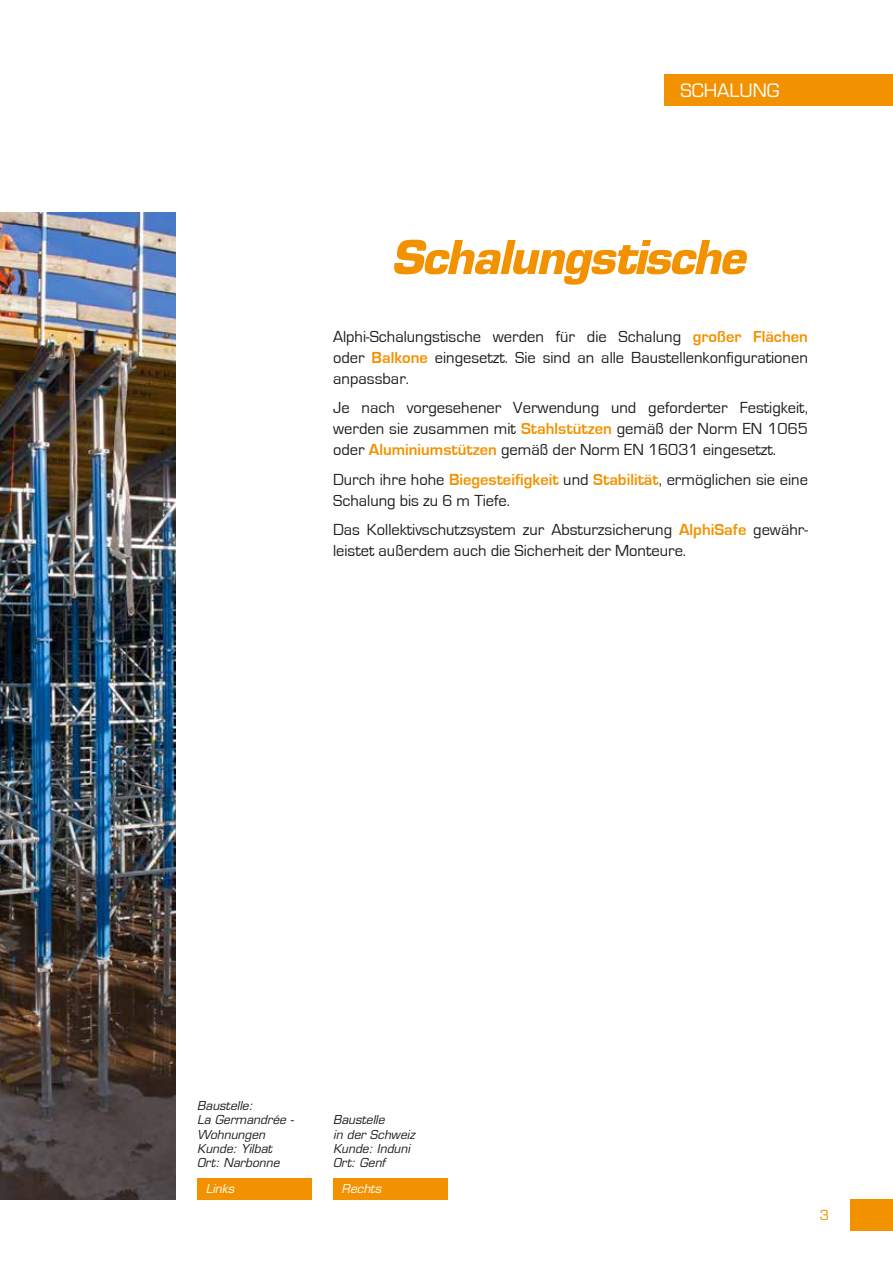
<style>
.page{position:relative;width:893px;height:1263px;background:#fff}
.page>*{position:absolute;margin:0;border:0;box-sizing:border-box;transform-origin:0 0}
.t1{font:18px "Eurostile LT Std";color:#fff}
.t2{font:16.5px/21px "Eurostile";color:#1d1d1b;text-align:justify}
.t3{font:13.5px "Eurostile LT Std";color:#f39200}
.t4{font:italic 12px/14.4px "Eurostile LT Std";color:#1d1d1b}
.t5{font:italic 12px "Eurostile LT Std";color:#fff}
.s1{font-weight:700;color:#f39200}
</style>
<div class="page">
<div style="left:850px;top:1199px;width:43px;height:32px;background:#f39200"></div>
<div style="left:664px;top:74px;width:229px;height:32px;background:#f39200"></div>
<img style="left:0;top:213px;width:176px;height:986px">
<div style="left:197px;top:1178px;width:115px;height:21px;background:#f39200"></div>
<div style="left:333px;top:1178px;width:115px;height:21px;background:#f39200"></div>
<svg style="left:394px;top:240px;width:353px;height:45px"></svg>
<p class="t1" style="left:680px;top:80px;width:101px">SCHALUNG</p>
<p class="t2" style="left:333px;top:326px;width:476px">Alphi-Schalungstische werden für die Schalung <span class="s1">großer Flächen </span>oder <span class="s1">Balkone</span> eingesetzt. Sie sind an alle Baustellenkonfigurationen anpassbar.</p>
<p class="t2" style="left:333px;top:398px;width:476px">Je nach vorgesehener Verwendung und geforderter Festigkeit, werden sie zusammen mit <span class="s1">Stahlstützen</span> gemäß der Norm EN 1065 oder <span class="s1">Aluminiumstützen</span> gemäß der Norm EN 16031 eingesetzt.</p>
<p class="t2" style="left:333px;top:469px;width:476px">Durch ihre hohe <span class="s1">Biegesteifigkeit</span> und <span class="s1">Stabilität</span>, ermöglichen sie eine<br>Schalung bis zu 6 m Tiefe.</p>
<p class="t2" style="left:333px;top:520px;width:476px">Das Kollektivschutzsystem zur Absturzsicherung <span class="s1">AlphiSafe</span> gewähr&shy;leistet außerdem auch die Sicherheit der Monteure.</p>
<p class="t4" style="left:197px;top:1098px;width:97px">Baustelle:<br>La Germandrée -<br>Wohnungen<br>Kunde: Yilbat<br>Ort: Narbonne</p>
<p class="t4" style="left:333px;top:1113px;width:83px">Baustelle<br>in der Schweiz<br>Kunde: Induni<br>Ort: Genf</p>
<p class="t5" style="left:206px;top:1181px;width:30px">Links</p>
<p class="t5" style="left:342px;top:1181px;width:41px">Rechts</p>
<p class="t3" style="left:820px;top:1207px;width:11px">3</p>
</div>
